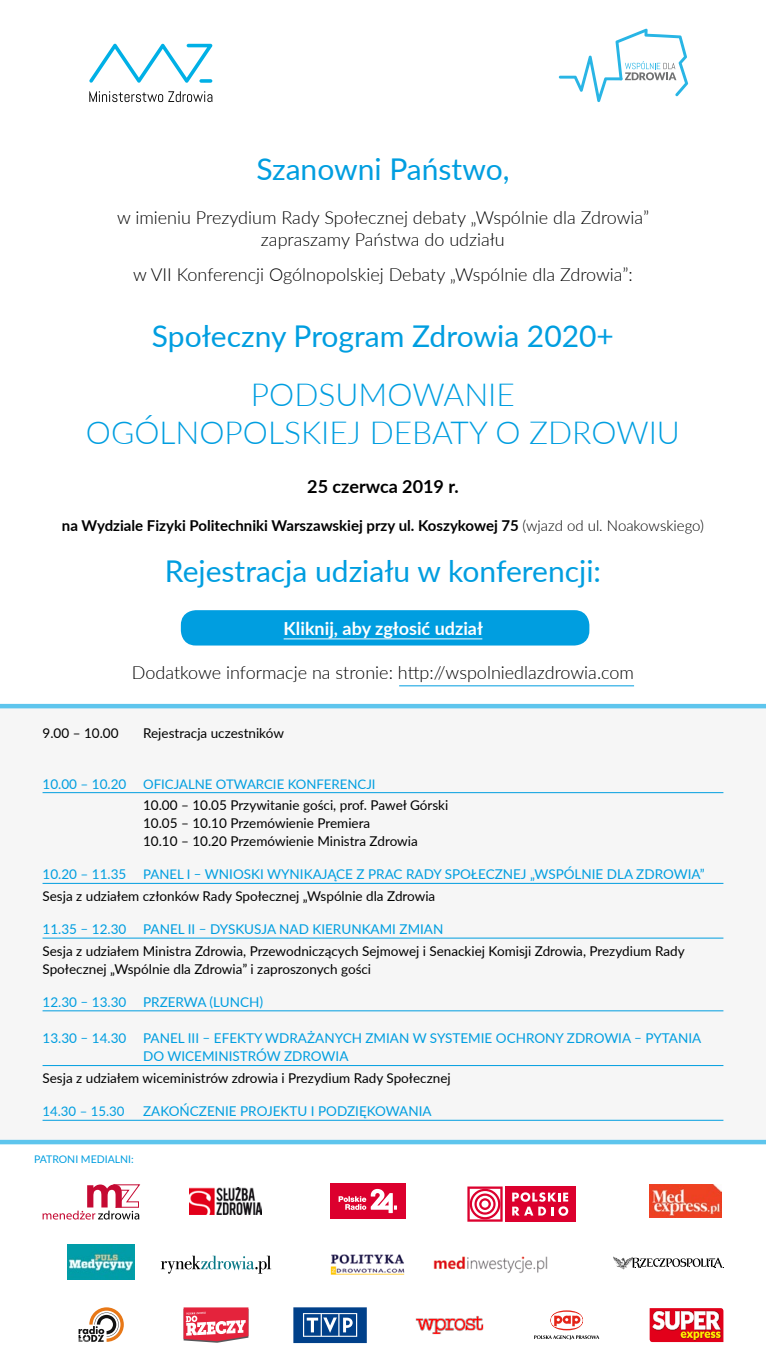
<style>
.page{position:relative;width:766px;height:1361px;background:#fff}
.page>*{position:absolute;margin:0;border:0;box-sizing:border-box;transform-origin:0 0}
.t1{font:300 31.65px/38.1px "Lato";color:#009ee0;text-align:center}
.t2{font:30px "Lato";color:#009ee0}
.t3{font:300 18px/22.5px "Lato";color:#000;text-align:center}
.t4{font:700 18px "Lato";color:#fff}
.t5{font:700 18px "Lato";color:#000}
.t6{font:700 15px "Lato";color:#000}
.t7{font:13.5px/18px "Lato";color:#000}
.t8{font:13.5px/21.8px "Lato";color:#009ee0}
.t9{font:13.2px "Lato";color:#009ee0}
.t10{font:10.5px "Lato";color:#009ee0}
.s1{font-weight:300}
.s2{font-size:13.5px}
.s3{font-size:13.2px}
.s4{color:#000}
</style>
<div class="page">
<div style="left:0;top:708px;width:765px;height:432px;background:#f6f6f6"></div>
<div style="left:181px;top:610px;width:408px;height:35px;background:#009ee0;border-radius:15px"></div>
<svg style="left:89px;top:91px;width:123px;height:11px"></svg>
<svg style="left:89px;top:44px;width:123px;height:39px"></svg>
<svg style="left:199px;top:79px;width:13px;height:4px"></svg>
<svg style="left:558px;top:29px;width:130px;height:73px"></svg>
<hr style="left:43px;top:792px;width:680px;height:1px;background:#009ee0">
<hr style="left:43px;top:883px;width:680px;height:1px;background:#009ee0">
<hr style="left:43px;top:938px;width:680px;height:1px;background:#009ee0">
<hr style="left:43px;top:1010px;width:680px;height:1px;background:#009ee0">
<hr style="left:43px;top:1065px;width:680px;height:1px;background:#009ee0">
<hr style="left:43px;top:1120px;width:680px;height:1px;background:#009ee0">
<img style="left:330px;top:1254px;width:75px;height:21px">
<img style="left:649px;top:1184px;width:72px;height:33px">
<img style="left:190px;top:1188px;width:72px;height:26px">
<svg style="left:467px;top:1186px;width:109px;height:36px"></svg>
<svg style="left:467px;top:1186px;width:35px;height:35px"></svg>
<div style="left:505px;top:1186px;width:70px;height:35px;background:#dc002e"></div>
<svg style="left:512px;top:1192px;width:56px;height:24px"></svg>
<svg style="left:534px;top:1310px;width:65px;height:29px"></svg>
<div style="left:330px;top:1183px;width:75px;height:35px;background:#dc002e"></div>
<svg style="left:338px;top:1189px;width:59px;height:24px"></svg>
<svg style="left:161px;top:1255px;width:110px;height:18px"></svg>
<img style="left:68px;top:1244px;width:66px;height:35px">
<svg style="left:183px;top:1307px;width:65px;height:35px"></svg>
<img style="left:416px;top:1315px;width:67px;height:19px">
<svg style="left:293px;top:1307px;width:73px;height:36px;background:#2f639f"></svg>
<svg style="left:613px;top:1256px;width:110px;height:13px"></svg>
<svg style="left:78px;top:1307px;width:46px;height:35px"></svg>
<img style="left:433px;top:1256px;width:115px;height:17px">
<svg style="left:43px;top:1184px;width:97px;height:35px"></svg>
<svg style="left:649px;top:1308px;width:74px;height:34px"></svg>
<hr style="left:283px;top:638px;width:199px;height:1px;background:#fff">
<hr style="left:0;top:1140px;width:765px;height:4px;background:#5ec5ed">
<hr style="left:0;top:704px;width:765px;height:4px;background:#5ec5ed">
<hr style="left:399px;top:685px;width:235px;height:1px;background:#009ee0">
<div style="left:1px;top:1338px;width:88px;height:23px;background:#fff"></div>
<h2 class="t2" style="left:256px;top:147px;width:255px">Szanowni Państwo,</h2>
<h3 class="t3" style="left:117px;top:205px;width:533px">w imieniu Prezydium Rady Społecznej debaty „Wspólnie dla Zdrowia” zapraszamy Państwa do udziału</h3>
<h3 class="t3" style="left:133px;top:263px;width:501px">w VII Konferencji Ogólnopolskiej Debaty „Wspólnie dla Zdrowia”:</h3>
<h2 class="t2" style="left:152px;top:315px;width:463px">Społeczny Program Zdrowia 2020+</h2>
<h1 class="t1" style="left:86px;top:375px;width:595px">PODSUMOWANIE<br>OGÓLNOPOLSKIEJ DEBATY O ZDROWIU</h1>
<h3 class="t5" style="left:307px;top:473px;width:153px">25 czerwca 2019 r.</h3>
<p class="t6" style="left:62px;top:514px;width:643px">na Wydziale Fizyki Politechniki Warszawskiej przy ul. Koszykowej 75 <span class="s1">(wjazd od ul. Noakowskiego)</span></p>
<h2 class="t2" style="left:165px;top:549px;width:437px">Rejestracja udziału w konferencji:</h2>
<h3 class="t4" style="left:283px;top:615px;width:201px">Kliknij, aby zgłosić udział</h3>
<h3 class="t3" style="left:132px;top:660px;width:503px">Dodatkowe informacje na stronie: http://wspolniedlazdrowia.com</h3>
<p class="t7" style="left:43px;top:723px;width:77px">9.00 – 10.00</p>
<p class="t7" style="left:143px;top:723px;width:142px">Rejestracja uczestników</p>
<p class="t9" style="left:43px;top:774px;width:334px"><span class="s2">10.00 – 10.20</span> OFICJALNE OTWARCIE KONFERENCJI</p>
<p class="t7" style="left:143px;top:796px;width:306px">10.00 – 10.05 Przywitanie gości, prof. Paweł Górski<br>10.05 – 10.10 Przemówienie Premiera<br>10.10 – 10.20 Przemówienie Ministra Zdrowia</p>
<p class="t8" style="left:43px;top:863px;width:663px">10.20 – 11.35 <span class="s3">PANEL I –</span> WNIOSKI WYNIKAJĄCE Z PRAC RADY SPOŁECZNEJ „WSPÓLNIE DLA ZDROWIA”<br><span class="s4">Sesja z udziałem członków Rady Społecznej „Wspólnie dla Zdrowia</span></p>
<p class="t8" style="left:43px;top:917px;width:402px">11.35 – 12.30 PANEL II – DYSKUSJA NAD KIERUNKAMI ZMIAN</p>
<p class="t7" style="left:43px;top:941px;width:643px">Sesja z udziałem Ministra Zdrowia, Przewodniczących Sejmowej i Senackiej Komisji Zdrowia, Prezydium Rady<br>Społecznej „Wspólnie dla Zdrowia” i zaproszonych gości</p>
<p class="t8" style="left:43px;top:990px;width:222px">12.30 – 13.30 PRZERWA (LUNCH)</p>
<p class="t8" style="left:143px;top:1029px;width:559px;line-height:18px;text-indent:-100px">13.30 – 14.30 PANEL III – EFEKTY WDRAŻANYCH ZMIAN W SYSTEMIE OCHRONY ZDROWIA – PYTANIA<br>DO WICEMINISTRÓW ZDROWIA</p>
<p class="t7" style="left:43px;top:1068px;width:409px">Sesja z udziałem wiceministrów zdrowia i Prezydium Rady Społecznej</p>
<p class="t9" style="left:43px;top:1102px;width:83px">14.30 – 15.30</p>
<p class="t8" style="left:143px;top:1100px;width:290px">ZAKOŃCZENIE PROJEKTU I PODZIĘKOWANIA</p>
<p class="t10" style="left:34px;top:1152px;width:101px">PATRONI MEDIALNI:</p>
</div>
